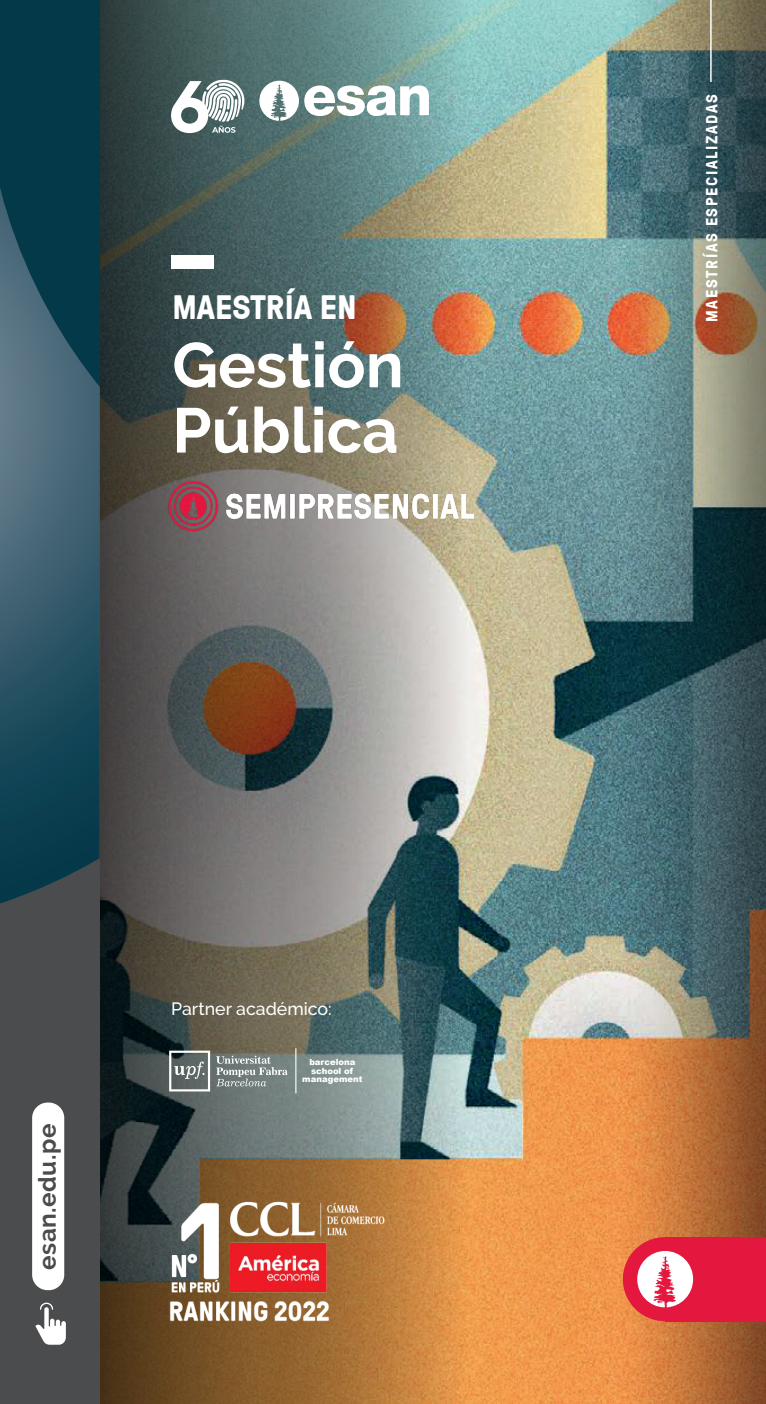
<style>
.page{position:relative;width:766px;height:1404px;background:#fff}
.page>*{position:absolute;margin:0;border:0;box-sizing:border-box;transform-origin:0 0}
.t1{font:700 63px/65.2px "Raleway";color:#fff}
.t2{font:700 33.75px "GT Pressura";color:#fff}
.t3{font:700 24.3px "Raleway";letter-spacing:.02em;color:#4b4c4d}
.t4{font:500 17.78px "Raleway";color:#fff}
.t5{font:700 16.2px "GT Pressura";letter-spacing:.1em;color:#fff}
.t6{font:900 8.55px/8.5px "Arial";color:#fff}
</style>
<div class="page">
<img style="left:99px;top:0;width:456px;height:1403px">
<img style="left:555px;top:0;width:210px;height:1403px">
<div style="left:0;top:0;width:99px;height:1403px;background:#4b4c4d"></div>
<svg style="left:0;top:582px;width:99px;height:321px;background:#1d4958"></svg>
<svg style="left:0;top:0;width:99px;height:582px;background:#275061"></svg>
<div style="left:171px;top:255px;width:43px;height:13px;background:#fff"></div>
<img style="left:147px;top:471px;width:349px;height:70px">
<img style="left:160px;top:1175px;width:241px;height:158px">
<hr style="left:710px;top:0;width:1px;height:82px;background:#fff">
<div style="left:32px;top:1102px;width:32px;height:187px;background:#fff;border-radius:15px"></div>
<svg style="left:35px;top:1302px;width:31px;height:42px"></svg>
<svg style="left:259px;top:81px;width:170px;height:40px"></svg>
<svg style="left:171px;top:80px;width:73px;height:53px"></svg>
<hr style="left:295px;top:1048px;width:1px;height:45px;background:#fff">
<svg style="left:216px;top:1055px;width:71px;height:31px;background:#8b9593"></svg>
<svg style="left:169px;top:1050px;width:41px;height:41px"></svg>
<div style="left:665px;top:1236px;width:100px;height:84px;background:#e4183e"></div>
<div style="left:622px;top:1236px;width:84px;height:84px;background:#e4183e;border-radius:50%"></div>
<svg style="left:637px;top:1251px;width:56px;height:56px"></svg>
<p class="t2" style="left:172px;top:286px;width:186px">MAESTRÍA EN</p>
<p class="t1" style="left:172px;top:333px;width:233px">Gestión<br>Pública</p>
<p class="t3" style="left:33px;top:1269px;width:147px;rotate:-90deg">esan.edu.pe</p>
<p class="t4" style="left:171px;top:998px;width:162px">Partner académico:</p>
<p class="t6" style="left:309px;top:1057px;width:48px">barcelona school of</p>
<p class="t6" style="left:302px;top:1074px;width:62px">management</p>
<p class="t5" style="left:701px;top:322px;width:229px;rotate:-90deg">MAESTRÍAS ESPECIALIZADAS</p>
</div>
